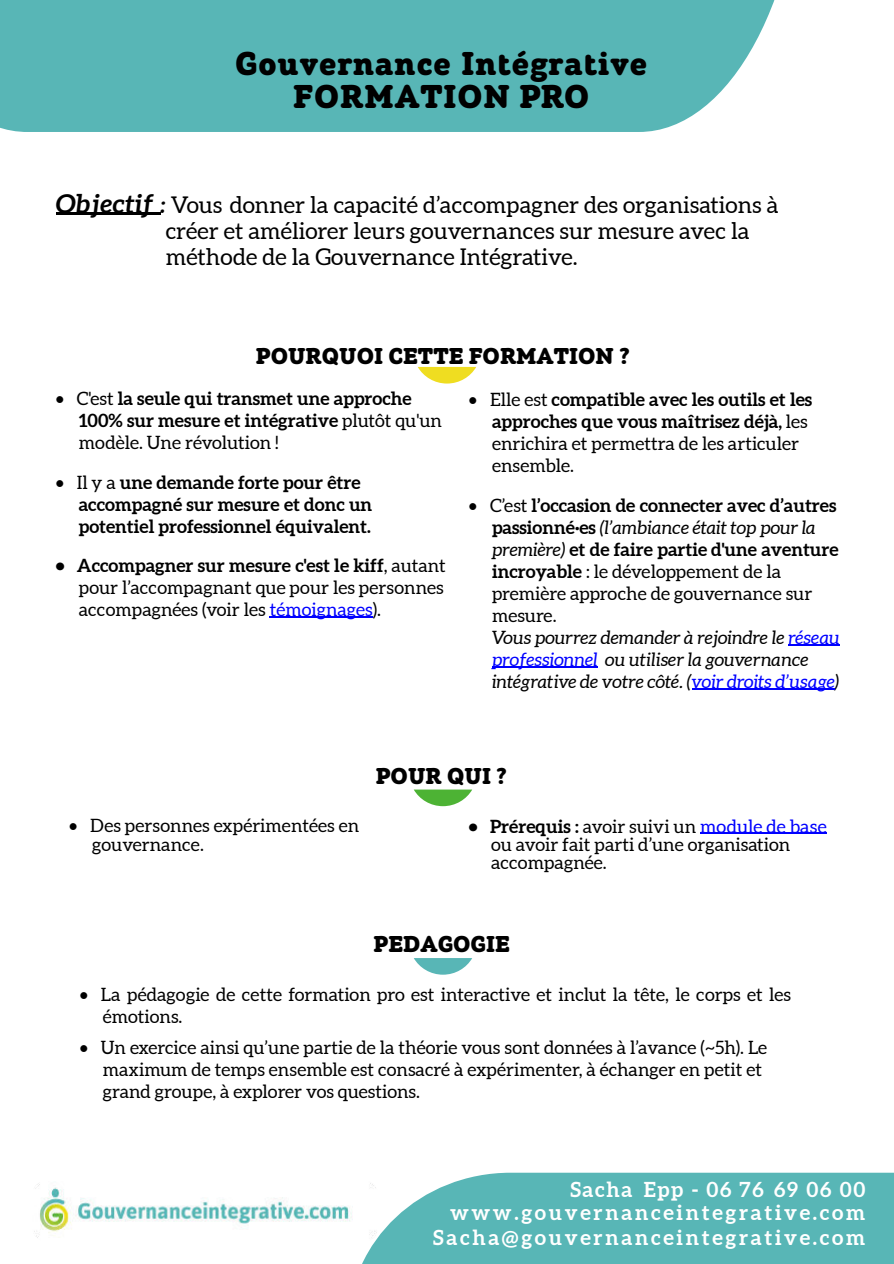
<style>
.page{position:relative;width:894px;height:1264px;background:#fff}
.page>*{position:absolute;margin:0;border:0;box-sizing:border-box;transform-origin:0 0}
.t1{font:900 33.4px/33.4px "ALS Schlangeslab";letter-spacing:.03em;color:#000;text-align:center}
.t2{font:900 23.2px "ALS Schlangeslab";color:#000}
.t3{font:23px/26px "Aleo";color:#000}
.t4{font:700 21px/23.4px "Aleo";letter-spacing:.125em;color:#fff;text-align:right}
.t5{font:18.4px/22px "Aleo";color:#000}
.t6{font:italic 18.4px/22px "Aleo";color:#000}
.t7{font:700 18.4px/22px "Aleo";color:#000}
.s1{font-weight:700;font-style:italic;font-size:26px}
.s2{font-weight:700;font-style:italic}
.s3{font-weight:400}
.s4{font-weight:700}
.s5{color:#00f}
.s6{font-style:normal}
.s7{font-weight:700;font-style:normal}
</style>
<div class="page">
<svg style="left:418px;top:367px;width:58px;height:16px"></svg>
<hr style="left:269px;top:616px;width:103px;height:2px;background:#00f">
<hr style="left:788px;top:644px;width:51px;height:1px;background:#00f">
<hr style="left:492px;top:666px;width:105px;height:1px;background:#00f">
<hr style="left:691px;top:688px;width:143px;height:1px;background:#00f">
<hr style="left:700px;top:832px;width:126px;height:1px;background:#00f">
<hr style="left:56px;top:212px;width:104px;height:2px;background:#000">
<div style="left:0;top:0;width:775px;height:132px;background:#58b6b6"></div>
<svg style="left:362px;top:1172px;width:531px;height:91px;background:#63bbbb"></svg>
<svg style="left:413px;top:789px;width:59px;height:17px"></svg>
<img style="left:34px;top:1181px;width:343px;height:59px">
<svg style="left:414px;top:958px;width:58px;height:16px"></svg>
<h1 class="t1" style="left:235px;top:49px;width:413px">Gouvernance Intégrative<br>FORMATION PRO</h1>
<p class="t3" style="left:166px;top:193px;width:614px;text-indent:-110px"><span class="s1">Objectif</span> <span class="s2">:</span> Vous donner la capacité d’accompagner des organisations à créer et améliorer leurs gouvernances sur mesure avec la méthode de la Gouvernance Intégrative.</p>
<p class="t2" style="left:256px;top:346px;width:375px">POURQUOI CETTE FORMATION ?</p>
<p class="t7" style="left:79px;top:388px;width:365px;text-indent:-23px"><span class="s3">• C'est</span> la seule qui transmet une approche<br>100% sur mesure et intégrative <span class="s3">plutôt qu'un modèle. Une révolution !</span></p>
<p class="t7" style="left:79px;top:472px;width:295px;text-indent:-23px"><span class="s3">• Il y a</span> une demande forte pour être accompagné sur mesure et donc un potentiel professionnel équivalent.</p>
<p class="t5" style="left:79px;top:556px;width:368px;text-align:justify;text-indent:-23px"><span class="s4">• Accompagner sur mesure c'est le kiff</span>, autant pour l’accompagnant que pour les personnes accompagnées (voir les <span class="s5">témoignages</span>).</p>
<p class="t7" style="left:492px;top:389px;width:322px;text-indent:-23px"><span class="s3">• Elle est</span> compatible avec les outils et les approches que vous maîtrisez déjà, <span class="s3">les enrichira et permettra de les articuler ensemble.</span></p>
<p class="t6" style="left:492px;top:495px;width:349px;text-indent:-23px"><span class="s6">• C’est</span> <span class="s7">l’occasion de connecter avec d’autres passionné·es</span> (l’ambiance était top pour la première) <span class="s7">et de faire partie d'une aventure incroyable</span> <span class="s6">: le développement de la première approche de gouvernance sur mesure.<br></span>Vous pourrez demander à rejoindre le <span class="s5">réseau professionnel</span> ou utiliser la gouvernance intégrative de votre côté. (<span class="s5">voir droits d’usage</span>)</p>
<p class="t2" style="left:375px;top:765px;width:132px">POUR QUI ?</p>
<p class="t5" style="left:92px;top:817px;width:268px;line-height:18.4px;text-indent:-23px">• Des personnes expérimentées en gouvernance.</p>
<p class="t5" style="left:491px;top:817px;width:337px;line-height:18.4px;text-indent:-22px"><span class="s4">• Prérequis :</span> avoir suivi un <span class="s5">module de base </span>ou avoir fait parti d’une organisation accompagnée.</p>
<p class="t2" style="left:373px;top:934px;width:138px">PEDAGOGIE</p>
<p class="t5" style="left:103px;top:984px;width:689px;text-indent:-23px">• La pédagogie de cette formation pro est interactive et inclut la tête, le corps et les émotions.</p>
<p class="t5" style="left:103px;top:1037px;width:665px;text-indent:-23px">• Un exercice ainsi qu’une partie de la théorie vous sont données à l’avance (~5h). Le maximum de temps ensemble est consacré à expérimenter, à échanger en petit et grand groupe, à explorer vos questions.</p>
<p class="t4" style="left:450px;top:1178px;width:416px">Sacha Epp - 06 76 69 06 00 www.gouvernanceintegrative.com</p>
<p class="t4" style="left:433px;top:1226px;width:433px">Sacha@gouvernanceintegrative.com</p>
</div>
